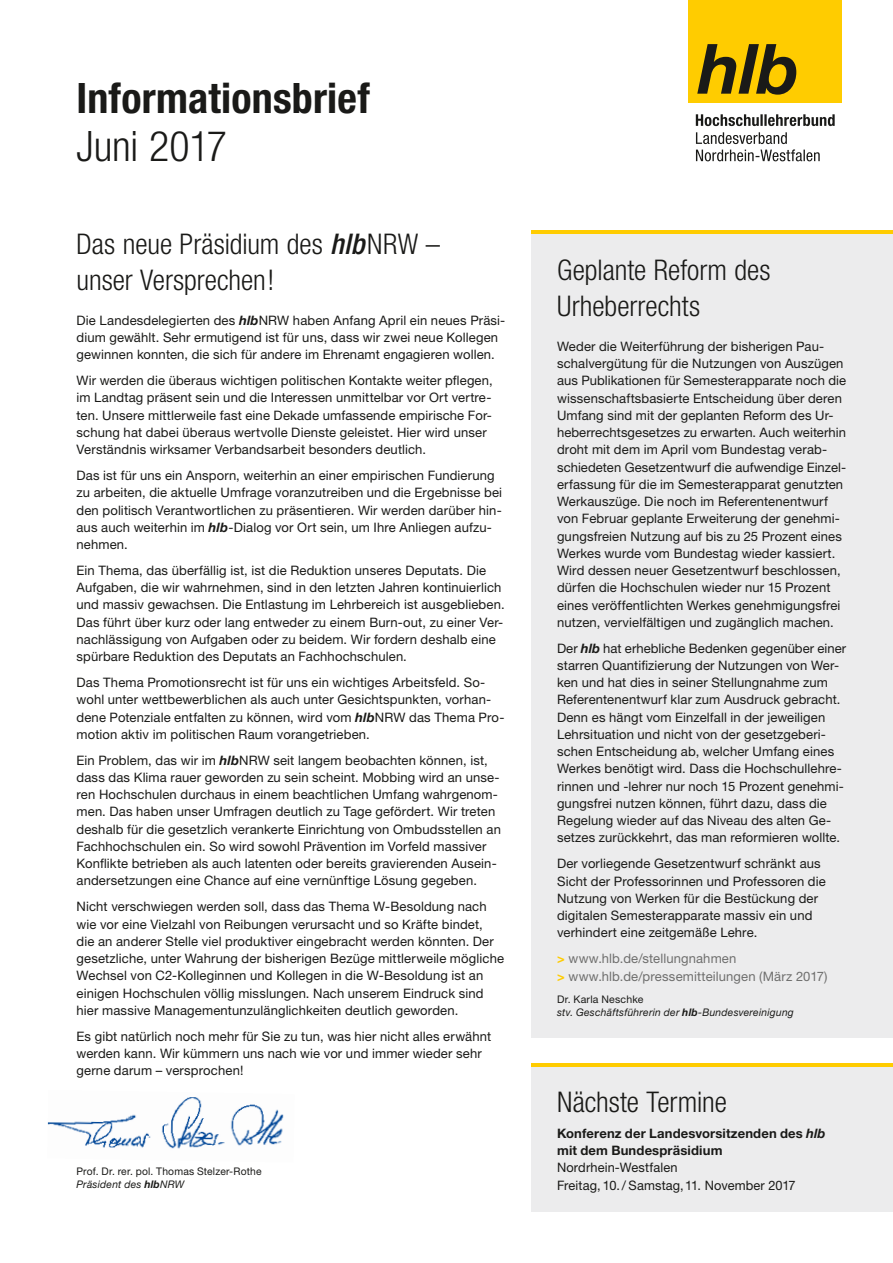
<style>
.page{position:relative;width:893px;height:1263px;background:#fff}
.page>*{position:absolute;margin:0;border:0;box-sizing:border-box;transform-origin:0 0}
.t1{font:700 condensed 42px "Helvetica Neue LT Std";letter-spacing:.005em;color:#1a1a18}
.t2{font:300 condensed 42px "Helvetica Neue LT Std";letter-spacing:-.005em;color:#1a1a18}
.t3{font:300 condensed 28.5px/36px "Helvetica Neue LT Std";color:#1a1a18}
.t4{font:13.05px/17.2px "Helvetica Neue LT Std";letter-spacing:.01em;color:#1a1a18}
.t5{font:13.05px/17.2px "Helvetica Neue LT Std";letter-spacing:.01em;color:#6f6f6e}
.t6{font:700 13.05px/17.2px "Helvetica Neue LT Std";letter-spacing:.01em;color:#1a1a18}
.t7{font:italic 10.5px/13.5px "Helvetica Neue LT Std";letter-spacing:.02em;color:#1a1a18}
.t8{font:10.5px/13.5px "Helvetica Neue LT Std";letter-spacing:.015em;color:#1a1a18}
.s1{font-weight:500;font-style:italic}
.s2{font-weight:700;font-style:italic}
.s3{font-style:italic}
.s4{font-weight:700;font-style:italic;color:#fc0}
.s5{font-style:normal}
.s6{font-weight:700}
</style>
<div class="page">
<div style="left:531px;top:230px;width:362px;height:807px;background:#ececed"></div>
<div style="left:689px;top:0;width:153px;height:102px;background:#fc0"></div>
<svg style="left:697px;top:44px;width:99px;height:51px"></svg>
<svg style="left:696px;top:132px;width:124px;height:29px"></svg>
<svg style="left:696px;top:114px;width:139px;height:12px"></svg>
<div style="left:531px;top:1063px;width:362px;height:149px;background:#ececed"></div>
<hr style="left:531px;top:1063px;width:362px;height:4px;background:#fc0">
<hr style="left:531px;top:230px;width:362px;height:4px;background:#fc0">
<img style="left:47px;top:1097px;width:237px;height:52px">
<h1 class="t1" style="left:77px;top:73px;width:295px">Informationsbrief</h1>
<h1 class="t2" style="left:77px;top:122px;width:152px">Juni 2017</h1>
<h2 class="t3" style="left:77px;top:226px;width:365px">Das neue Präsidium des <span class="s1">hlb</span>NRW – unser Versprechen!</h2>
<p class="t4" style="left:77px;top:311px;width:430px">Die Landesdelegierten des <span class="s2">hlb</span>NRW haben Anfang April ein neues Präsi&shy;dium gewählt. Sehr ermutigend ist für uns, dass wir zwei neue Kollegen gewinnen konnten, die sich für andere im Ehrenamt engagieren wollen.</p>
<p class="t4" style="left:77px;top:372px;width:418px">Wir werden die überaus wichtigen politischen Kontakte weiter pflegen, im Landtag präsent sein und die Interessen unmittelbar vor Ort vertre&shy;ten. Unsere mittlerweile fast eine Dekade umfassende empirische For&shy;schung hat dabei überaus wertvolle Dienste geleistet. Hier wird unser Verständnis wirksamer Verbandsarbeit besonders deutlich.</p>
<p class="t4" style="left:77px;top:467px;width:427px">Das ist für uns ein Ansporn, weiterhin an einer empirischen Fundierung zu arbeiten, die aktuelle Umfrage voranzutreiben und die Ergebnisse bei den politisch Verantwortlichen zu präsentieren. Wir werden darüber hin&shy;aus auch weiterhin im <span class="s2">hlb</span>-Dialog vor Ort sein, um Ihre Anliegen aufzu&shy;nehmen.</p>
<p class="t4" style="left:77px;top:561px;width:430px">Ein Thema, das überfällig ist, ist die Reduktion unseres Deputats. Die Aufgaben, die wir wahrnehmen, sind in den letzten Jahren kontinuierlich und massiv gewachsen. Die Entlastung im Lehrbereich ist ausgeblieben.<br>Das führt über kurz oder lang entweder zu einem Burn-out, zu einer Ver&shy;nachlässigung von Aufgaben oder zu beidem. Wir fordern deshalb eine spürbare Reduktion des Deputats an Fachhochschulen.</p>
<p class="t4" style="left:77px;top:674px;width:429px">Das Thema Promotionsrecht ist für uns ein wichtiges Arbeitsfeld. So&shy;wohl unter wettbewerblichen als auch unter Gesichtspunkten, vorhan&shy;dene Potenziale entfalten zu können, wird vom <span class="s2">hlb</span>NRW das Thema Pro&shy;motion aktiv im politischen Raum vorangetrieben.</p>
<p class="t4" style="left:77px;top:751px;width:426px">Ein Problem, das wir im <span class="s2">hlb</span>NRW seit langem beobachten können, ist, dass das Klima rauer geworden zu sein scheint. Mobbing wird an unse&shy;ren Hochschulen durchaus in einem beachtlichen Umfang wahrgenom&shy;men. Das haben unser Umfragen deutlich zu Tage gefördert. Wir treten deshalb für die gesetzlich verankerte Einrichtung von Ombudsstellen an Fachhochschulen ein. So wird sowohl Prävention im Vorfeld massiver Konflikte betrieben als auch latenten oder bereits gravierenden Ausein&shy;andersetzungen eine Chance auf eine vernünftige Lösung gegeben.</p>
<p class="t4" style="left:77px;top:898px;width:429px">Nicht verschwiegen werden soll, dass das Thema W-Besoldung nach wie vor eine Vielzahl von Reibungen verursacht und so Kräfte bindet,<br>die an anderer Stelle viel produktiver eingebracht werden könnten. Der gesetzliche, unter Wahrung der bisherigen Bezüge mittlerweile mögliche Wechsel von C2-Kolleginnen und Kollegen in die W-Besoldung ist an einigen Hochschulen völlig misslungen. Nach unserem Eindruck sind hier massive Managementunzulänglichkeiten deutlich geworden.</p>
<p class="t4" style="left:77px;top:1027px;width:416px">Es gibt natürlich noch mehr für Sie zu tun, was hier nicht alles erwähnt werden kann. Wir kümmern uns nach wie vor und immer wieder sehr gerne darum – versprochen!</p>
<p class="t8" style="left:77px;top:1164px;width:187px">Prof. Dr. rer. pol. Thomas Stelzer-Rothe<br><span class="s3">Präsident des</span> <span class="s2">hlb</span><span class="s3">NRW</span></p>
<h2 class="t3" style="left:557px;top:252px;width:215px">Geplante Reform des<br>Urheberrechts</h2>
<p class="t4" style="left:557px;top:337px;width:291px">Weder die Weiterführung der bisherigen Pau&shy;schalvergütung für die Nutzungen von Auszügen aus Publikationen für Semesterapparate noch die wissenschaftsbasierte Entscheidung über deren Umfang sind mit der geplanten Reform des Ur&shy;heberrechtsgesetzes zu erwarten. Auch weiterhin droht mit dem im April vom Bundestag verab&shy;schiedeten Gesetzentwurf die aufwendige Einzel&shy;erfassung für die im Semesterapparat genutzten Werkauszüge. Die noch im Referentenentwurf von Februar geplante Erweiterung der genehmi&shy;gungsfreien Nutzung auf bis zu 25 Prozent eines Werkes wurde vom Bundestag wieder kassiert.<br>Wird dessen neuer Gesetzentwurf beschlossen, dürfen die Hochschulen wieder nur 15 Prozent eines veröffentlichten Werkes genehmigungsfrei nutzen, vervielfältigen und zugänglich machen.</p>
<p class="t4" style="left:557px;top:639px;width:291px">Der <span class="s2">hlb</span> hat erhebliche Bedenken gegenüber einer starren Quantifizierung der Nutzungen von Wer&shy;ken und hat dies in seiner Stellungnahme zum Referentenentwurf klar zum Ausdruck gebracht.<br>Denn es hängt vom Einzelfall in der jeweiligen Lehrsituation und nicht von der gesetzgeberi&shy;schen Entscheidung ab, welcher Umfang eines Werkes benötigt wird. Dass die Hochschullehre&shy;rinnen und -lehrer nur noch 15 Prozent genehmi&shy;gungsfrei nutzen können, führt dazu, dass die Regelung wieder auf das Niveau des alten Ge&shy;setzes zurückkehrt, das man reformieren wollte.</p>
<p class="t4" style="left:557px;top:855px;width:270px">Der vorliegende Gesetzentwurf schränkt aus Sicht der Professorinnen und Professoren die Nutzung von Werken für die Bestückung der digitalen Semesterapparate massiv ein und verhindert eine zeitgemäße Lehre.</p>
<p class="t5" style="left:557px;top:950px;width:272px"><span class="s4">&gt;</span> www.hlb.de/stellungnahmen<br><span class="s4">&gt;</span> www.hlb.de/pressemitteilungen (März 2017)</p>
<p class="t7" style="left:557px;top:992px;width:238px"><span class="s5">Dr. Karla Neschke<br></span>stv. Geschäftsführerin der <span class="s6">hlb</span>-Bundesvereinigung</p>
<h2 class="t3" style="left:557px;top:1084px;width:171px">Nächste Termine</h2>
<p class="t6" style="left:557px;top:1124px;width:270px">Konferenz der Landesvorsitzenden des <span class="s3">hlb </span>mit dem Bundespräsidium</p>
<p class="t4" style="left:557px;top:1159px;width:240px">Nordrhein-Westfalen<br>Freitag, 10. / Samstag,11. November 2017</p>
</div>
